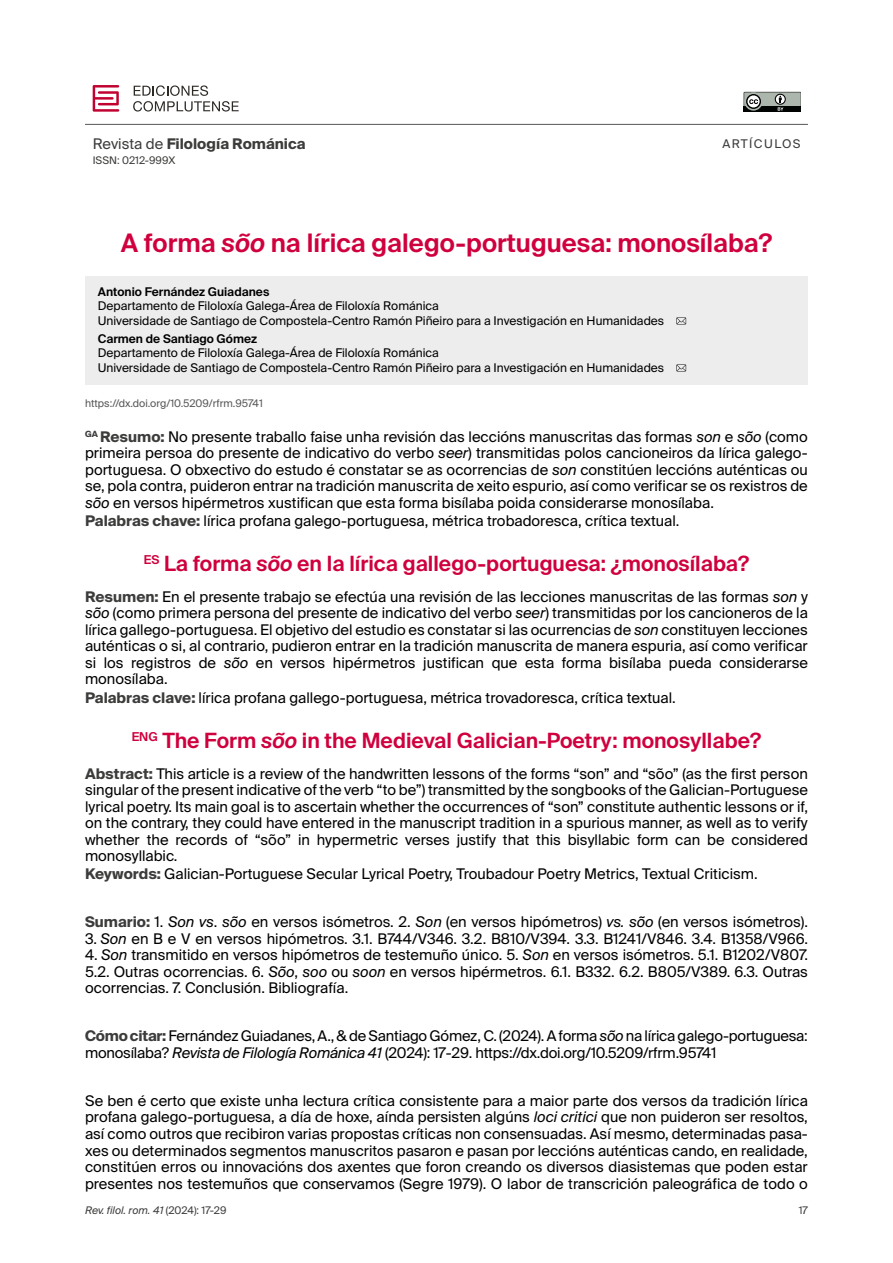
<style>
.page{position:relative;width:893px;height:1263px;background:#fff}
.page>*{position:absolute;margin:0;border:0;box-sizing:border-box;transform-origin:0 0}
.t1{font:600 25.5px "Suisse Intl";color:#cf003d}
.t2{font:600 21px "Suisse Intl";color:#cf003d}
.t3{font:14.7px/16.5px "Suisse Intl";color:#000;text-align:justify}
.t4{font:700 14.7px "Suisse Intl";color:#3c3c3b}
.t5{font:12px/14.2px "Suisse Intl";color:#000}
.t6{font:600 12px "Suisse Intl";color:#000}
.t7{font:12px "Suisse Intl";letter-spacing:.12em;color:#3c3c3b}
.t8{font:10.5px "Suisse Intl";color:#575756}
.t9{font:italic 10.5px "Suisse Intl";color:#3c3c3b}
.t10{font:10.5px "Suisse Intl";color:#3c3c3b}
.s1{font-weight:400}
.s2{font-style:italic}
.s3{font-weight:700;color:#3c3c3b}
.s4{font-style:normal}
</style>
<div class="page">
<div style="left:85px;top:276px;width:723px;height:108px;background:#ededed"></div>
<svg style="left:676px;top:317px;width:10px;height:7px"></svg>
<svg style="left:676px;top:364px;width:10px;height:7px"></svg>
<hr style="left:85px;top:124px;width:723px;height:1px;background:#575756">
<svg style="left:744px;top:92px;width:56px;height:19px"></svg>
<svg style="left:93px;top:85px;width:26px;height:26px"></svg>
<svg style="left:133px;top:85px;width:106px;height:26px"></svg>
<p class="t4" style="left:93px;top:135px;width:214px"><span class="s1">Revista de</span> Filología Románica</p>
<p class="t10" style="left:93px;top:154px;width:84px">ISSN: 0212-999X</p>
<p class="t7" style="left:722px;top:136px;width:80px">ARTÍCULOS</p>
<h1 class="t1" style="left:121px;top:228px;width:653px">A forma <span class="s2">sõo</span> na lírica galego-portuguesa: monosílaba?</h1>
<p class="t6" style="left:98px;top:285px;width:173px">Antonio Fernández Guiadanes</p>
<p class="t5" style="left:98px;top:299px;width:568px">Departamento de Filoloxía Galega-Área de Filoloxía Románica<br>Universidade de Santiago de Compostela-Centro Ramón Piñeiro para a Investigación en Humanidades</p>
<p class="t6" style="left:98px;top:332px;width:161px">Carmen de Santiago Gómez</p>
<p class="t5" style="left:98px;top:346px;width:568px">Departamento de Filoloxía Galega-Área de Filoloxía Románica<br>Universidade de Santiago de Compostela-Centro Ramón Piñeiro para a Investigación en Humanidades</p>
<p class="t8" style="left:85px;top:397px;width:179px">https://dx.doi.org/10.5209/rfrm.95741</p>
<p class="t3" style="left:85px;top:428px;width:724px"><sup>GA</sup> <span class="s3">Resumo:</span> No presente traballo faise unha revisión das leccións manuscritas das formas <span class="s2">son</span> e <span class="s2">sõo</span> (como primeira persoa do presente de indicativo do verbo <span class="s2">seer</span>) transmitidas polos cancioneiros da lírica galego&shy;portuguesa. O obxectivo do estudo é constatar se as ocorrencias de <span class="s2">son</span> constitúen leccións auténticas ou se, pola contra, puideron entrar na tradición manuscrita de xeito espurio, así como verificar se os rexistros de <span class="s2">sõo</span> en versos hipérmetros xustifican que esta forma bisílaba poida considerarse monosílaba.</p>
<p class="t3" style="left:85px;top:512px;width:596px"><span class="s3">Palabras chave:</span> lírica profana galego-portuguesa, métrica trobadoresca, crítica textual.</p>
<h2 class="t2" style="left:144px;top:552px;width:607px"><sup>ES</sup> La forma <span class="s2">sõo</span> en la lírica gallego-portuguesa: ¿monosílaba?</h2>
<p class="t3" style="left:85px;top:589px;width:724px"><span class="s3">Resumen:</span> En el presente trabajo se efectúa una revisión de las lecciones manuscritas de las formas <span class="s2">son</span> y <span class="s2">sõo</span> (como primera persona del presente de indicativo del verbo <span class="s2">seer</span>) transmitidas por los cancioneros de la lírica gallego-portuguesa. El objetivo del estudio es constatar si las ocurrencias de <span class="s2">son</span> constituyen lecciones auténticas o si, al contrario, pudieron entrar en la tradición manuscrita de manera espuria, así como verificar si los registros de <span class="s2">sõo</span> en versos hipérmetros justifican que esta forma bisílaba pueda considerarse monosílaba.</p>
<p class="t3" style="left:85px;top:689px;width:592px"><span class="s3">Palabras clave:</span> lírica profana gallego-portuguesa, métrica trovadoresca, crítica textual.</p>
<h2 class="t2" style="left:132px;top:728px;width:631px"><sup>ENG</sup> The Form <span class="s2">sõo</span> in the Medieval Galician-Poetry: monosyllabe?</h2>
<p class="t3" style="left:85px;top:765px;width:724px"><span class="s3">Abstract:</span> This article is a review of the handwritten lessons of the forms “son” and “sõo” (as the first person singular of the present indicative of the verb “to be”) transmitted by the songbooks of the Galician-Portuguese lyrical poetry. Its main goal is to ascertain whether the occurrences of “son” constitute authentic lessons or if, on the contrary, they could have entered in the manuscript tradition in a spurious manner, as well as to verify whether the records of “sõo” in hypermetric verses justify that this bisyllabic form can be considered monosyllabic.</p>
<p class="t3" style="left:85px;top:866px;width:674px"><span class="s3">Keywords:</span> Galician-Portuguese Secular Lyrical Poetry, Troubadour Poetry Metrics, Textual Criticism.</p>
<p class="t3" style="left:85px;top:914px;width:724px"><span class="s3">Sumario:</span> 1. <span class="s2">Son vs</span>. <span class="s2">sõo</span> en versos isómetros. 2. <span class="s2">Son</span> (en versos hipómetros) <span class="s2">vs. sõo</span> (en versos isómetros).</p>
<p class="t3" style="left:85px;top:930px;width:724px">3. <span class="s2">Son</span> en B e V en versos hipómetros. 3.1. B744/V346. 3.2. B810/V394. 3.3. B1241/V846. 3.4. B1358/V966.</p>
<p class="t3" style="left:85px;top:947px;width:724px">4. <span class="s2">Son</span> transmitido en versos hipómetros de testemuño único. 5. <span class="s2">Son</span> en versos isómetros. 5.1. B1202/V807.<br>5.2. Outras ocorrencias. 6. <span class="s2">Sõo</span>, <span class="s2">soo</span> ou <span class="s2">soon</span> en versos hipérmetros. 6.1. B332. 6.2. B805/V389. 6.3. Outras ocorrencias. 7. Conclusión. Bibliografía.</p>
<p class="t3" style="left:85px;top:1028px;width:724px"><span class="s3">Cómo citar:</span> Fernández Guiadanes, A., &amp; de Santiago Gómez, C. (2024). A forma <span class="s2">sõo</span> na lírica galego-portuguesa: monosílaba? <span class="s2">Revista de Filología Románica 41</span> (2024): 17-29. https://dx.doi.org/10.5209/rfrm.95741</p>
<p class="t3" style="left:85px;top:1093px;width:724px">Se ben é certo que existe unha lectura crítica consistente para a maior parte dos versos da tradición lírica profana galego-portuguesa, a día de hoxe, aínda persisten algúns <span class="s2">loci critici</span> que non puideron ser resoltos, así como outros que recibiron varias propostas críticas non consensuadas. Así mesmo, determinadas pasa&shy;xes ou determinados segmentos manuscritos pasaron e pasan por leccións auténticas cando, en realidade, constitúen erros ou innovacións dos axentes que foron creando os diversos diasistemas que poden estar presentes nos testemuños que conservamos (Segre 1979). O labor de transcrición paleográfica de todo o</p>
<p class="t9" style="left:85px;top:1204px;width:143px">Rev. filol. rom. 41 <span class="s4">(2024): 17-29</span></p>
<p class="t10" style="left:799px;top:1204px;width:11px">17</p>
</div>
